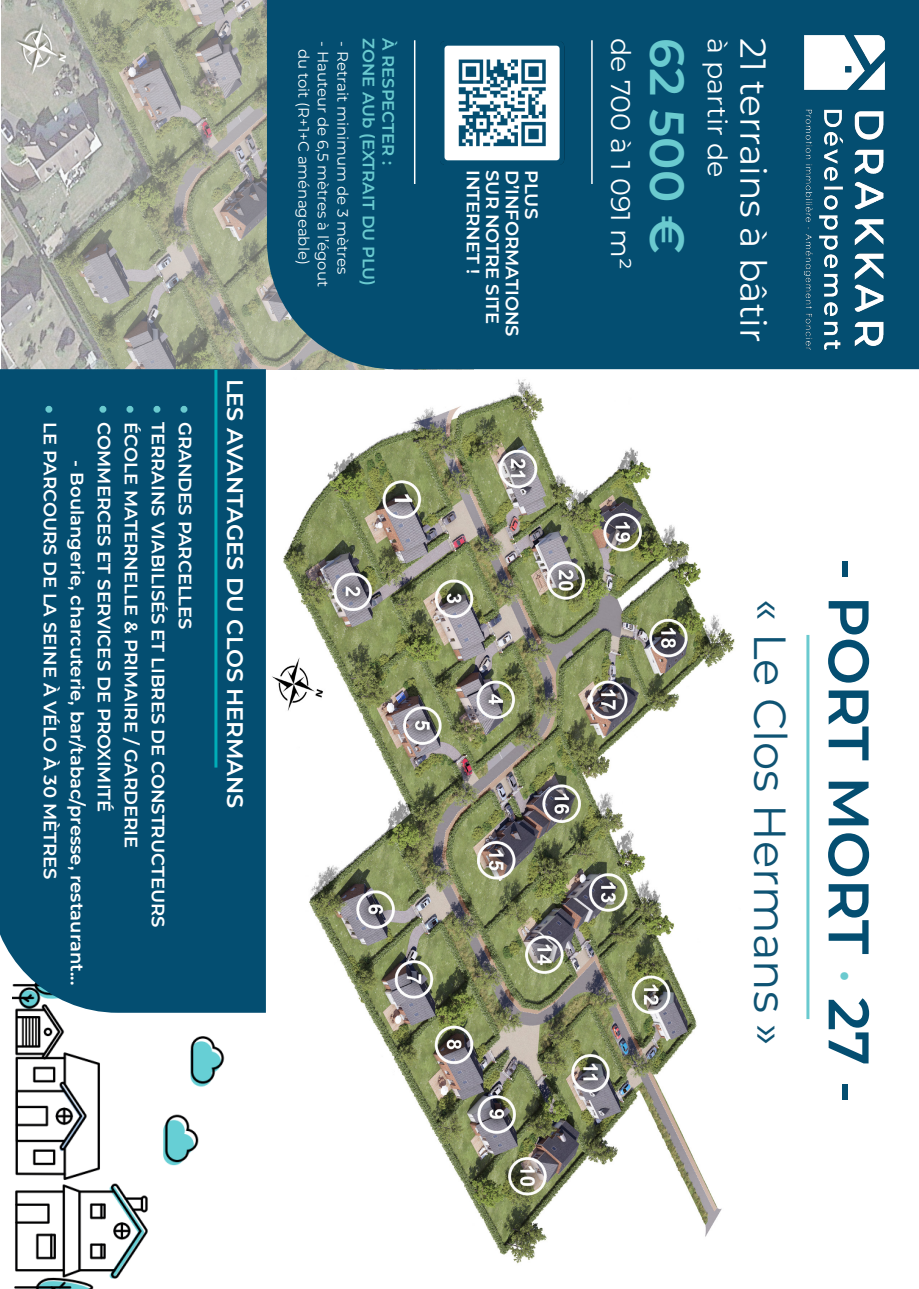
<style>
.page{position:relative;width:919px;height:1289px;background:#fff}
.page>*{position:absolute;margin:0;border:0;box-sizing:border-box;transform-origin:0 0}
.t1{font:600 57px "Montserrat";color:#044e71}
.t2{font:600 48px "Montserrat";color:#6acacf}
.t3{font:45px "Montserrat";color:#0e5373}
.t4{font:36px "Montserrat";color:#fff}
.t5{font:27px "Montserrat";color:#fff}
.t6{font:600 22.5px "Montserrat";color:#fff}
.t7{font:600 18px "Montserrat";color:#fff}
.t8{font:600 16.5px "Montserrat";color:#6acacf}
.t9{font:15px "Montserrat";color:#fff}
.s1{color:#6acacf}
.s2{font-size:36px;color:#6acacf}
</style>
<div class="page">
<img style="left:266px;top:369px;width:474px;height:895px">
<img style="left:1px;top:0;width:266px;height:369px">
<div style="left:267px;top:0;width:651px;height:369px;background:#044e71"></div>
<img style="left:14px;top:975px;width:289px;height:313px">
<hr style="left:591px;top:40px;width:1px;height:144px;background:#fff">
<hr style="left:806px;top:635px;width:3px;height:384px;background:#6acacf">
<div style="left:0;top:369px;width:266px;height:643px;background:#044e71"></div>
<img style="left:804px;top:35px;width:80px;height:314px">
<hr style="left:414px;top:40px;width:1px;height:144px;background:#fff">
<hr style="left:214px;top:370px;width:3px;height:397px;background:#00adb7">
<img style="left:440px;top:41px;width:126px;height:124px">
<p class="t7" style="left:63px;top:406px;width:474px;rotate:90deg"><span class="s1">•</span> LE PARCOURS DE LA SEINE À VÉLO À 30 MÈTRES</p>
<p class="t7" style="left:90px;top:460px;width:526px;rotate:90deg">- Boulangerie, charcuterie, bar/tabac/presse, restaurant...</p>
<p class="t7" style="left:117px;top:406px;width:407px;rotate:90deg"><span class="s1">•</span> COMMERCES ET SERVICES DE PROXIMITÉ</p>
<p class="t7" style="left:144px;top:406px;width:443px;rotate:90deg"><span class="s1">•</span> ÉCOLE MATERNELLE &amp; PRIMAIRE / GARDERIE</p>
<p class="t7" style="left:171px;top:406px;width:522px;rotate:90deg"><span class="s1">•</span> TERRAINS VIABILISÉS ET LIBRES DE CONSTRUCTEURS</p>
<p class="t7" style="left:198px;top:406px;width:225px;rotate:90deg"><span class="s1">•</span> GRANDES PARCELLES</p>
<p class="t6" style="left:251px;top:379px;width:431px;rotate:90deg">LES AVANTAGES DU CLOS HERMANS</p>
<p class="t9" style="left:314px;top:49px;width:217px;rotate:90deg">du toit (R+1+C aménageable)</p>
<p class="t9" style="left:333px;top:41px;width:247px;rotate:90deg">- Hauteur de 6,5 mètres à l’égout</p>
<p class="t9" style="left:353px;top:41px;width:235px;rotate:90deg">- Retrait minimum de 3 mètres</p>
<p class="t8" style="left:380px;top:38px;width:249px;rotate:90deg">ZONE AUb (EXTRAIT DU PLU)</p>
<p class="t8" style="left:400px;top:38px;width:128px;rotate:90deg">À RESPECTER :</p>
<p class="t5" style="left:639px;top:38px;width:233px;rotate:90deg">de 700 à 1 091 m²</p>
<p class="t2" style="left:701px;top:38px;width:218px;rotate:90deg">62 500 €</p>
<p class="t5" style="left:736px;top:38px;width:141px;rotate:90deg">à partir de</p>
<p class="t4" style="left:777px;top:38px;width:306px;rotate:90deg">21 terrains à bâtir</p>
<p class="t7" style="left:486px;top:170px;width:105px;rotate:90deg">INTERNET !</p>
<p class="t7" style="left:505px;top:170px;width:156px;rotate:90deg">SUR NOTRE SITE</p>
<p class="t7" style="left:525px;top:170px;width:168px;rotate:90deg">D’INFORMATIONS</p>
<p class="t7" style="left:544px;top:170px;width:51px;rotate:90deg">PLUS</p>
<p class="t3" style="left:801px;top:599px;width:448px;rotate:90deg">« Le Clos Hermans »</p>
<p class="t1" style="left:889px;top:558px;width:546px;rotate:90deg">- PORT MORT <span class="s2">•</span> 27 -</p>
</div>
